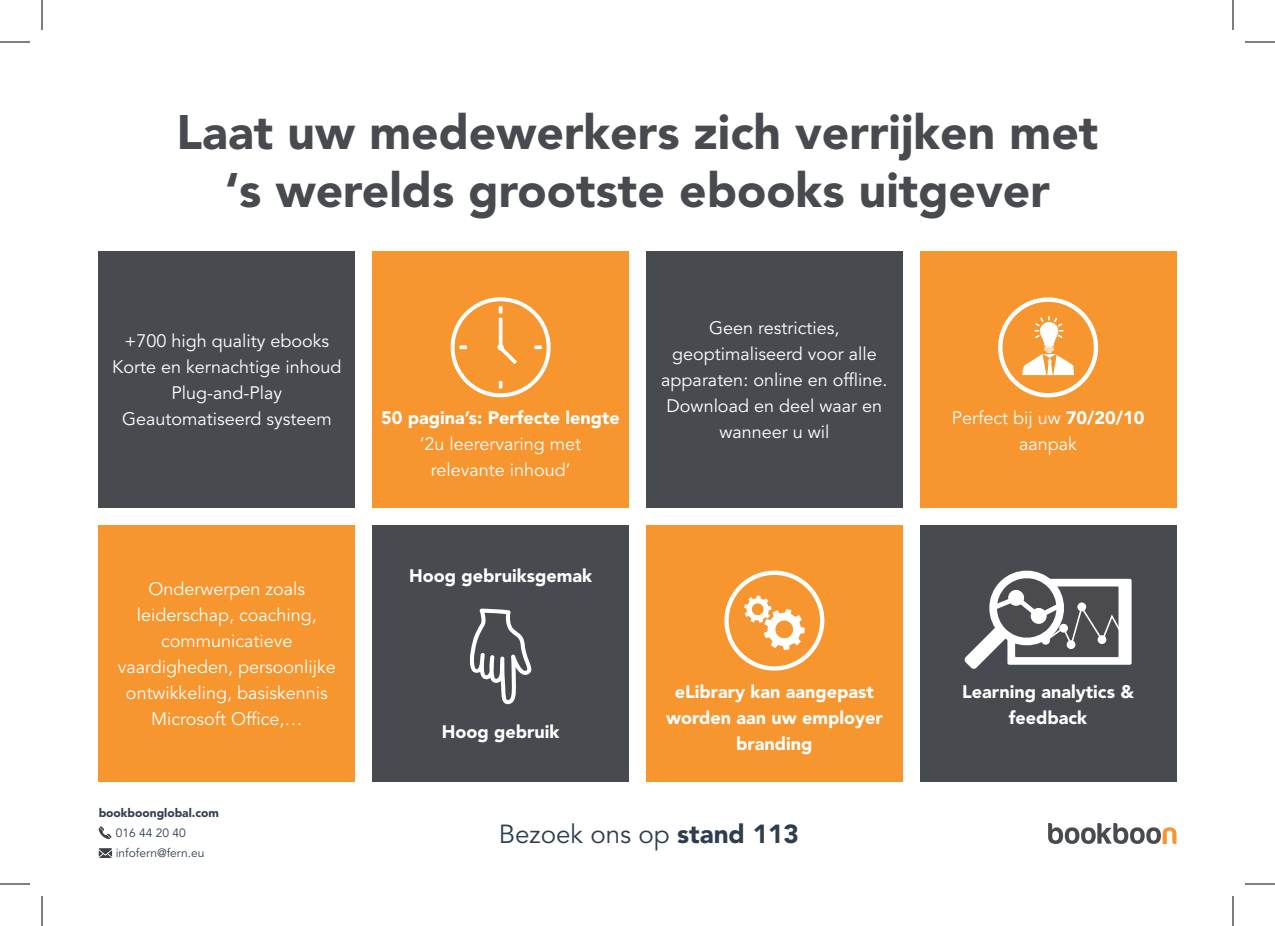
<style>
.page{position:relative;width:1275px;height:926px;background:#fff}
.page>*{position:absolute;margin:0;border:0;box-sizing:border-box;transform-origin:0 0}
.t1{font:900 48px/57.6px "Avenir LT Std";color:#474a4f;text-align:center}
.t2{font:26px "Avenir LT Std";color:#2e3e4e}
.t3{font:18px/26px "Avenir LT Std";color:#fff;text-align:center}
.t4{font:900 18px/26px "Avenir LT Std";color:#fff;text-align:center}
.t5{font:12px "Avenir LT Std";color:#2e3e4e}
.t6{font:900 12px "Avenir LT Std";color:#2e3e4e}
.s1{font-weight:900}
</style>
<div class="page">
<div style="left:920px;top:251px;width:256px;height:257px;background:#f7952e"></div>
<div style="left:920px;top:525px;width:256px;height:256px;background:#474a4f"></div>
<div style="left:646px;top:251px;width:256px;height:257px;background:#474a4f"></div>
<div style="left:646px;top:525px;width:256px;height:256px;background:#f7952e"></div>
<div style="left:372px;top:251px;width:257px;height:257px;background:#f7952e"></div>
<div style="left:372px;top:525px;width:257px;height:256px;background:#474a4f"></div>
<div style="left:99px;top:251px;width:256px;height:257px;background:#474a4f"></div>
<div style="left:99px;top:525px;width:256px;height:256px;background:#f7952e"></div>
<svg style="left:1048px;top:823px;width:128px;height:21px"></svg>
<svg style="left:469px;top:609px;width:63px;height:95px"></svg>
<div style="left:450px;top:297px;width:100px;height:100px;border:4px solid #fff;border-radius:50%"></div>
<svg style="left:499px;top:306px;width:3px;height:8px"></svg>
<svg style="left:459px;top:345px;width:8px;height:4px"></svg>
<svg style="left:499px;top:381px;width:3px;height:7px"></svg>
<svg style="left:534px;top:345px;width:8px;height:4px"></svg>
<hr style="left:499px;top:318px;width:3px;height:31px;background:#fff">
<svg style="left:498px;top:345px;width:19px;height:19px"></svg>
<div style="left:724px;top:571px;width:100px;height:100px;border:4px solid #fff;border-radius:50%"></div>
<svg style="left:744px;top:596px;width:60px;height:54px"></svg>
<div style="left:998px;top:297px;width:100px;height:100px;border:4px solid #fff;border-radius:50%"></div>
<svg style="left:1022px;top:316px;width:51px;height:59px"></svg>
<div style="left:1007px;top:579px;width:124px;height:86px;background:#fff;border-radius:2px"></div>
<svg style="left:964px;top:570px;width:162px;height:99px"></svg>
<svg style="left:99px;top:848px;width:13px;height:10px"></svg>
<svg style="left:99px;top:826px;width:13px;height:13px"></svg>
<hr style="left:0;top:42px;width:30px;height:1px;background:#000">
<hr style="left:1245px;top:42px;width:30px;height:1px;background:#000">
<hr style="left:0;top:884px;width:30px;height:1px;background:#000">
<hr style="left:1245px;top:884px;width:30px;height:1px;background:#000">
<hr style="left:42px;top:0;width:1px;height:30px;background:#000">
<hr style="left:42px;top:896px;width:1px;height:30px;background:#000">
<hr style="left:1232px;top:0;width:1px;height:30px;background:#000">
<hr style="left:1232px;top:896px;width:1px;height:30px;background:#000">
<p class="t1" style="left:176px;top:103px;width:923px">Laat uw medewerkers zich verrijken met ‘s werelds grootste ebooks uitgever</p>
<p class="t3" style="left:124px;top:329px;width:206px">+700 high quality ebooks</p>
<p class="t3" style="left:112px;top:355px;width:231px">Korte en kernachtige inhoud</p>
<p class="t3" style="left:171px;top:381px;width:112px">Plug-and-Play</p>
<p class="t3" style="left:122px;top:407px;width:211px">Geautomatiseerd systeem</p>
<p class="t3" style="left:118px;top:576px;width:220px">Onderwerpen zoals leiderschap, coaching, communicatieve vaardigheden, persoonlijke ontwikkeling, basiskennis<br>Microsoft Office,…</p>
<p class="t6" style="left:99px;top:806px;width:122px">bookboonglobal.com</p>
<p class="t5" style="left:116px;top:826px;width:72px">016 44 20 40</p>
<p class="t5" style="left:116px;top:846px;width:90px">infofern@fern.eu</p>
<p class="t4" style="left:381px;top:404px;width:240px">50 pagina’s: Perfecte lengte</p>
<p class="t3" style="left:420px;top:431px;width:163px">‘2u leerervaring met relevante inhoud’</p>
<p class="t4" style="left:409px;top:563px;width:184px">Hoog gebruiksgemak</p>
<p class="t4" style="left:442px;top:719px;width:119px">Hoog gebruik</p>
<p class="t3" style="left:661px;top:316px;width:228px">Geen restricties, geoptimaliseerd voor alle apparaten: online en offline.<br>Download en deel waar en wanneer u wil</p>
<p class="t4" style="left:666px;top:678px;width:218px">eLibrary kan aangepast worden aan uw employer branding</p>
<p class="t2" style="left:499px;top:819px;width:302px">Bezoek ons op <span class="s1">stand 113</span></p>
<p class="t3" style="left:951px;top:405px;width:194px">Perfect bij uw <span class="s1">70/20/10 </span>aanpak</p>
<p class="t4" style="left:962px;top:678px;width:173px">Learning analytics &amp; feedback</p>
</div>
